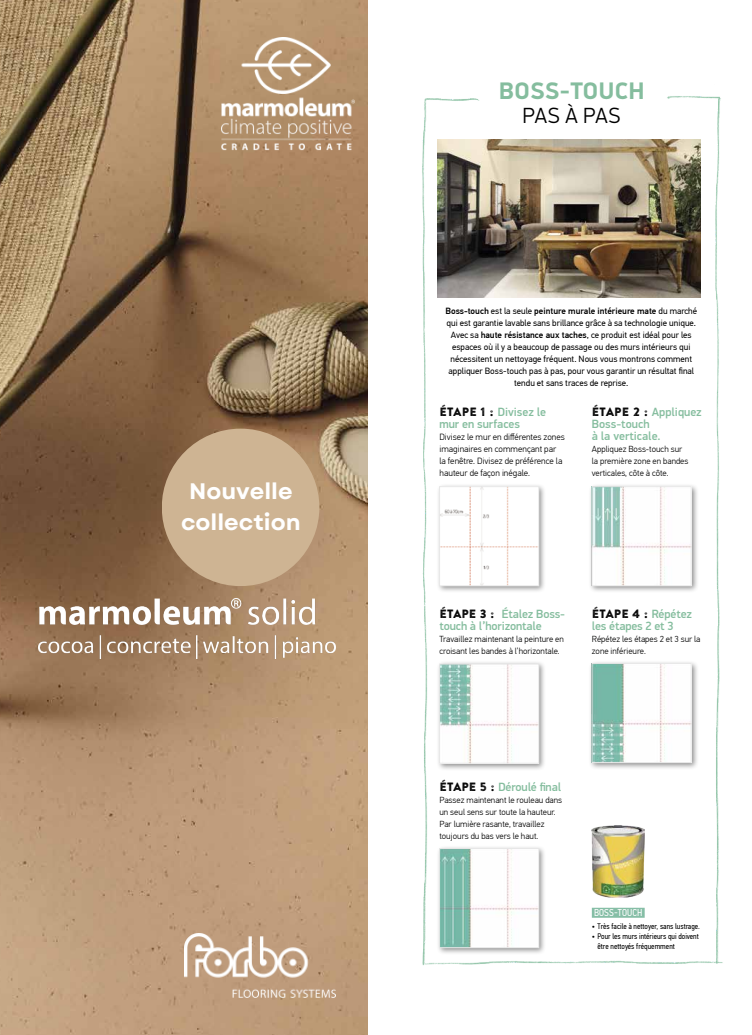
<style>
.page{position:relative;width:752px;height:1035px;background:#fff}
.page>*{position:absolute;margin:0;border:0;box-sizing:border-box;transform-origin:0 0}
.t1{font:700 24px "PFDIN Display Pro";letter-spacing:.02em;color:#85bd9e}
.t2{font:700 22.4px/30.8px "Garet";color:#fff;text-align:center}
.t3{font:300 22px "PFDIN Display Pro";color:#000}
.t4{font:500 12px/12px "PFDIN Display Pro";color:#85bd9e}
.t5{font:12px "Brandon Printed Two";letter-spacing:-.01em;color:#000}
.t6{font:10px "PF Din Text Cond Pro";letter-spacing:.01em;color:#fff}
.t7{font:9px/12px "PF Din Text Pro";color:#000;text-align:center}
.t8{font:300 9px/12px "PF Din Text Pro";color:#000}
.t9{font:300 8.8px/12px "PF Din Text Pro";color:#000}
.t10{font:8px/10px "PF Din Text Cond Pro";color:#000}
.s1{font-weight:500}
.s2{font-family:"Brandon Printed Two";font-weight:400;color:#000}
.s3{font-family:"PFDIN Display Pro";font-weight:500;color:#85bd9e}
</style>
<div class="page">
<img style="left:422px;top:96px;width:301px;height:870px">
<img style="left:0;top:0;width:367px;height:1035px">
<img style="left:184px;top:933px;width:151px;height:65px">
<div style="left:162px;top:428px;width:157px;height:158px;background:#ceb493;border-radius:79px"></div>
<img style="left:222px;top:38px;width:132px;height:112px">
<img style="left:38px;top:598px;width:297px;height:60px">
<div style="left:588px;top:483px;width:110px;height:110px;background:#000;opacity:.45"></div>
<img style="left:593px;top:488px;width:96px;height:96px">
<div style="left:591px;top:486px;width:100px;height:100px;border:1px solid #e7e7e7"></div>
<img style="left:437px;top:139px;width:262px;height:159px">
<div style="left:435px;top:483px;width:111px;height:110px;background:#000;opacity:.45"></div>
<img style="left:441px;top:488px;width:95px;height:96px">
<div style="left:439px;top:486px;width:99px;height:100px;border:1px solid #e7e7e7"></div>
<div style="left:435px;top:660px;width:111px;height:110px;background:#000;opacity:.45"></div>
<img style="left:441px;top:666px;width:95px;height:95px">
<div style="left:439px;top:664px;width:99px;height:99px;border:1px solid #e7e7e7"></div>
<div style="left:588px;top:660px;width:110px;height:110px;background:#000;opacity:.45"></div>
<img style="left:593px;top:665px;width:96px;height:95px">
<div style="left:591px;top:663px;width:100px;height:99px;border:1px solid #e7e7e7"></div>
<div style="left:435px;top:845px;width:111px;height:110px;background:#000;opacity:.45"></div>
<img style="left:441px;top:850px;width:95px;height:95px">
<div style="left:439px;top:848px;width:99px;height:99px;border:1px solid #e7e7e7"></div>
<img style="left:591px;top:825px;width:52px;height:72px">
<div style="left:591px;top:907px;width:53px;height:10px;background:#86bea6"></div>
<h2 class="t2" style="left:181px;top:477px;width:121px">Nouvelle collection</h2>
<h1 class="t1" style="left:499px;top:76px;width:146px">BOSS-TOUCH</h1>
<h3 class="t3" style="left:522px;top:102px;width:99px">PAS À PAS</h3>
<p class="t7" style="left:445px;top:305px;width:253px"><span class="s1">Boss-touch</span> est la seule <span class="s1">peinture murale intérieure mate</span> du marché qui est garantie lavable sans brillance grâce à sa technologie unique.<br>Avec sa <span class="s1">haute résistance aux taches</span>, ce produit est idéal pour les espaces où il y a beaucoup de passage ou des murs intérieurs qui nécessitent un nettoyage fréquent. Nous vous montrons comment appliquer Boss-touch pas à pas, pour vous garantir un résultat final tendu et sans traces de reprise.</p>
<h3 class="t4" style="left:439px;top:406px;width:108px"><span class="s2">ÉTAPE 1 :</span> Divisez le mur en surfaces</h3>
<p class="t8" style="left:439px;top:431px;width:127px">Divisez le mur en différentes zones imaginaires en commençant par la fenêtre. Divisez de préférence la hauteur de façon inégale.</p>
<h3 class="t4" style="left:591px;top:406px;width:111px"><span class="s2">ÉTAPE 2 :</span> Appliquez<br>Boss-touch<br>à la verticale.</h3>
<p class="t9" style="left:591px;top:443px;width:98px">Appliquez Boss-touch sur la première zone en bandes verticales, côte à côte.</p>
<h3 class="t4" style="left:439px;top:608px;width:127px"><span class="s2">ÉTAPE 3 :</span> Étalez Boss&shy;touch à l’horizontale</h3>
<p class="t9" style="left:439px;top:633px;width:126px">Travaillez maintenant la peinture en croisant les bandes à l’horizontale.</p>
<h3 class="t5" style="left:591px;top:606px;width:102px">ÉTAPE 4 : <span class="s3">Répétez</span></h3>
<h3 class="t4" style="left:591px;top:620px;width:83px">les étapes 2 et 3</h3>
<p class="t9" style="left:591px;top:633px;width:110px">Répétez les étapes 2 et 3 sur la zone inférieure.</p>
<h3 class="t4" style="left:439px;top:781px;width:123px"><span class="s2">ÉTAPE 5 :</span> Déroulé final</h3>
<p class="t9" style="left:439px;top:794px;width:124px">Passez maintenant le rouleau dans un seul sens sur toute la hauteur.<br>Par lumière rasante, travaillez toujours du bas vers le haut.</p>
<p class="t6" style="left:593px;top:907px;width:50px">BOSS-TOUCH</p>
<p class="t10" style="left:591px;top:921px;width:110px">• Très facile à nettoyer, sans lustrage.</p>
<p class="t10" style="left:597px;top:931px;width:103px;text-indent:-6px">• Pour les murs intérieurs qui doivent être nettoyés fréquemment</p>
</div>
